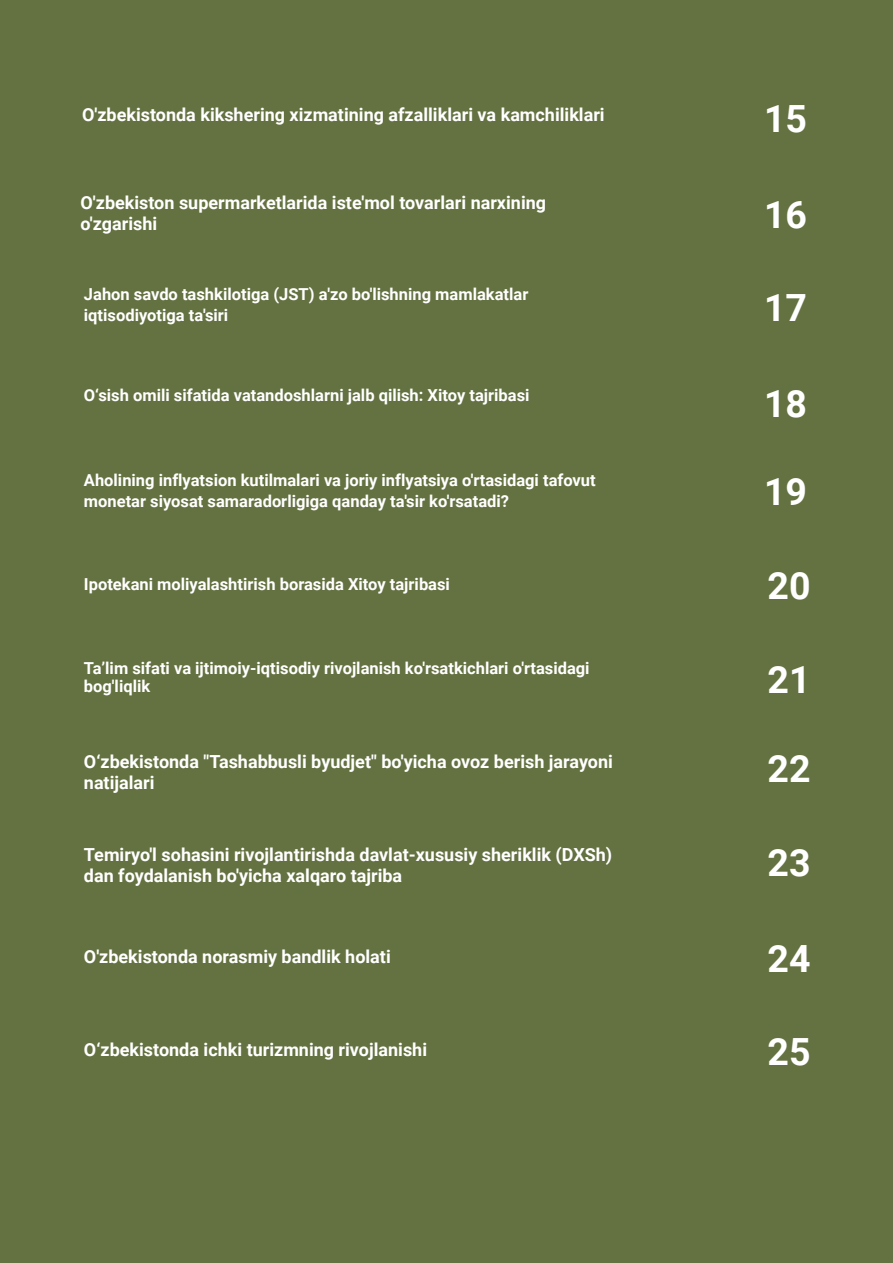
<style>
.page{position:relative;width:893px;height:1263px;background:#647241}
.page>*{position:absolute;margin:0;border:0;box-sizing:border-box;transform-origin:0 0}
.t1{font:700 37.5px "Roboto";color:#fff}
.t2{font:700 18px/21px "Roboto";color:#fff}
.t3{font:700 16.5px/21px "Roboto";color:#fff}
</style>
<div class="page">
<p class="t2" style="left:82px;top:103px;width:524px">O'zbekistonda kikshering xizmatining afzalliklari va kamchiliklari</p>
<h1 class="t1" style="left:764px;top:92px;width:45px">15</h1>
<p class="t2" style="left:80px;top:191px;width:467px">O'zbekiston supermarketlarida iste'mol tovarlari narxining o'zgarishi</p>
<h1 class="t1" style="left:764px;top:188px;width:45px">16</h1>
<p class="t3" style="left:84px;top:283px;width:446px">Jahon savdo tashkilotiga (JST) a'zo bo'lishning mamlakatlar iqtisodiyotiga ta'siri</p>
<h1 class="t1" style="left:764px;top:281px;width:45px">17</h1>
<p class="t3" style="left:84px;top:384px;width:447px">O‘sish omili sifatida vatandoshlarni jalb qilish: Xitoy tajribasi</p>
<h1 class="t1" style="left:764px;top:377px;width:45px">18</h1>
<p class="t3" style="left:84px;top:469px;width:513px">Aholining inflyatsion kutilmalari va joriy inflyatsiya o'rtasidagi tafovut monetar siyosat samaradorligiga qanday ta'sir ko'rsatadi?</p>
<h1 class="t1" style="left:764px;top:465px;width:45px">19</h1>
<p class="t3" style="left:84px;top:573px;width:368px">Ipotekani moliyalashtirish borasida Xitoy tajribasi</p>
<h1 class="t1" style="left:767px;top:560px;width:45px">20</h1>
<p class="t3" style="left:84px;top:659px;width:507px;line-height:18px">Ta’lim sifati va ijtimoiy-iqtisodiy rivojlanish ko'rsatkichlari o'rtasidagi bog'liqlik</p>
<h1 class="t1" style="left:767px;top:653px;width:45px">21</h1>
<p class="t2" style="left:84px;top:750px;width:531px">O‘zbekistonda "Tashabbusli byudjet" bo'yicha ovoz berish jarayoni natijalari</p>
<h1 class="t1" style="left:767px;top:743px;width:45px">22</h1>
<p class="t2" style="left:84px;top:843px;width:530px">Temiryo'l sohasini rivojlantirishda davlat-xususiy sheriklik (DXSh) dan foydalanish bo'yicha xalqaro tajriba</p>
<h1 class="t1" style="left:767px;top:836px;width:45px">23</h1>
<p class="t2" style="left:84px;top:945px;width:308px">O'zbekistonda norasmiy bandlik holati</p>
<h1 class="t1" style="left:767px;top:932px;width:45px">24</h1>
<p class="t2" style="left:84px;top:1038px;width:345px">O‘zbekistonda ichki turizmning rivojlanishi</p>
<h1 class="t1" style="left:767px;top:1025px;width:45px">25</h1>
</div>
